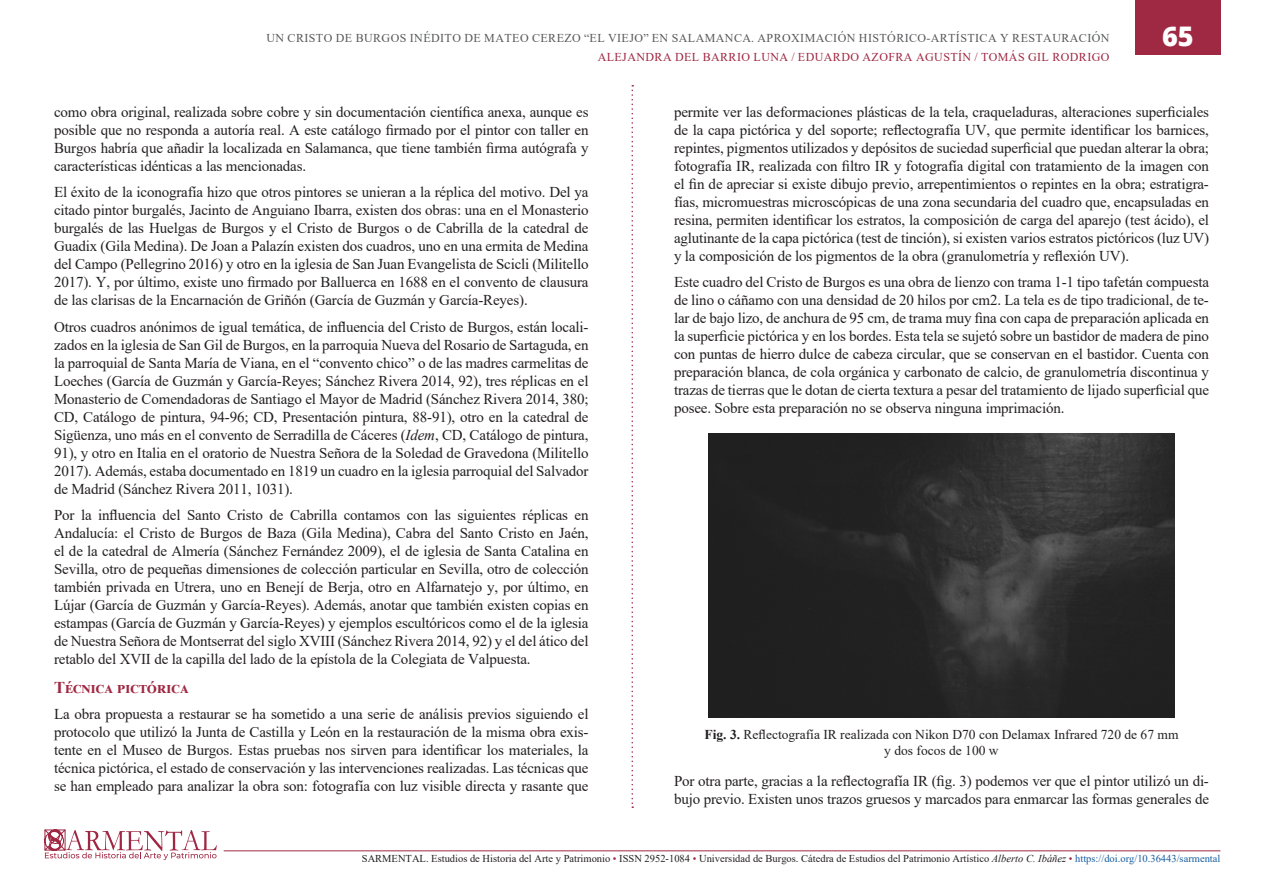
<style>
.page{position:relative;width:1263px;height:893px;background:#fff}
.page>*{position:absolute;margin:0;border:0;box-sizing:border-box;transform-origin:0 0}
.t1{font:800 27px "Open Sans";color:#fff}
.Apartado-1{font:700 16.5px "Times New Roman";color:#9f2842}
.Párrafo-General{font:15px/18px "Times New Roman";letter-spacing:-.01em;color:#231f20;text-align:justify}
.Pie-Figura{font:13.5px/16.2px "Times New Roman";color:#231f20;text-align:center}
.t2{font:12px "Times New Roman";letter-spacing:.035em;color:#57585a}
.t3{font:12px "Times New Roman";letter-spacing:.035em;color:#9f2842}
.t4{font:10.5px "Times New Roman";color:#231f20}
.s1{font-style:italic}
.s2{font-weight:700}
.s3{color:#9f2842}
.s4{color:#175d9e}
</style>
<div class="page">
<svg style="left:631px;top:85px;width:2px;height:723px"></svg>
<div style="left:1135px;top:0;width:85px;height:54px;background:#9f2842"></div>
<svg style="left:45px;top:829px;width:172px;height:31px"></svg>
<hr style="left:224px;top:850px;width:996px;height:1px;background:#9f2842">
<img style="left:708px;top:433px;width:467px;height:284px">
<p class="t2" style="left:266px;top:30px;width:844px">UN CRISTO DE BURGOS INÉDITO DE MATEO CEREZO “EL VIEJO” EN SALAMANCA. APROXIMACIÓN HISTÓRICO-ARTÍSTICA Y RESTAURACIÓN</p>
<p class="t3" style="left:598px;top:49px;width:513px">ALEJANDRA DEL BARRIO LUNA / EDUARDO AZOFRA AGUSTÍN / TOMÁS GIL RODRIGO</p>
<h1 class="t1" style="left:1162px;top:15px;width:33px">65</h1>
<p class="Párrafo-General" style="left:54px;top:102px;width:536px">como obra original, realizada sobre cobre y sin documentación científica anexa, aunque es posible que no responda a autoría real. A este catálogo firmado por el pintor con taller en Burgos habría que añadir la localizada en Salamanca, que tiene también firma autógrafa y características idénticas a las mencionadas.</p>
<p class="Párrafo-General" style="left:54px;top:183px;width:536px">El éxito de la iconografía hizo que otros pintores se unieran a la réplica del motivo. Del ya citado pintor burgalés, Jacinto de Anguiano Ibarra, existen dos obras: una en el Monasterio burgalés de las Huelgas de Burgos y el Cristo de Burgos o de Cabrilla de la catedral de Guadix (Gila Medina). De Joan a Palazín existen dos cuadros, uno en una ermita de Medina del Campo (Pellegrino 2016) y otro en la iglesia de San Juan Evangelista de Scicli (Militello 2017). Y, por último, existe uno firmado por Balluerca en 1688 en el convento de clausura de las clarisas de la Encarnación de Griñón (García de Guzmán y García-Reyes).</p>
<p class="Párrafo-General" style="left:54px;top:317px;width:536px">Otros cuadros anónimos de igual temática, de influencia del Cristo de Burgos, están locali&shy;zados en la iglesia de San Gil de Burgos, en la parroquia Nueva del Rosario de Sartaguda, en la parroquial de Santa María de Viana, en el “convento chico” o de las madres carmelitas de Loeches (García de Guzmán y García-Reyes; Sánchez Rivera 2014, 92), tres réplicas en el Monasterio de Comendadoras de Santiago el Mayor de Madrid (Sánchez Rivera 2014, 380; CD, Catálogo de pintura, 94-96; CD, Presentación pintura, 88-91), otro en la catedral de Sigüenza, uno más en el convento de Serradilla de Cáceres (<span class="s1">Idem</span>, CD, Catálogo de pintura, 91), y otro en Italia en el oratorio de Nuestra Señora de la Soledad de Gravedona (Militello 2017). Además, estaba documentado en 1819 un cuadro en la iglesia parroquial del Salvador de Madrid (Sánchez Rivera 2011, 1031).</p>
<p class="Párrafo-General" style="left:54px;top:506px;width:536px">Por la influencia del Santo Cristo de Cabrilla contamos con las siguientes réplicas en Andalucía: el Cristo de Burgos de Baza (Gila Medina), Cabra del Santo Cristo en Jaén, el de la catedral de Almería (Sánchez Fernández 2009), el de iglesia de Santa Catalina en Sevilla, otro de pequeñas dimensiones de colección particular en Sevilla, otro de colección también privada en Utrera, uno en Benejí de Berja, otro en Alfarnatejo y, por último, en Lújar (García de Guzmán y García-Reyes). Además, anotar que también existen copias en estampas (García de Guzmán y García-Reyes) y ejemplos escultóricos como el de la iglesia de Nuestra Señora de Montserrat del siglo XVIII (Sánchez Rivera 2014, 92) y el del ático del retablo del XVII de la capilla del lado de la epístola de la Colegiata de Valpuesta.</p>
<p class="Apartado-1" style="left:54px;top:675px;width:136px">Técnica pictórica</p>
<p class="Párrafo-General" style="left:54px;top:705px;width:536px">La obra propuesta a restaurar se ha sometido a una serie de análisis previos siguiendo el protocolo que utilizó la Junta de Castilla y León en la restauración de la misma obra exis&shy;tente en el Museo de Burgos. Estas pruebas nos sirven para identificar los materiales, la técnica pictórica, el estado de conservación y las intervenciones realizadas. Las técnicas que se han empleado para analizar la obra son: fotografía con luz visible directa y rasante que</p>
<p class="Párrafo-General" style="left:674px;top:102px;width:536px">permite ver las deformaciones plásticas de la tela, craqueladuras, alteraciones superficiales de la capa pictórica y del soporte; reflectografía UV, que permite identificar los barnices, repintes, pigmentos utilizados y depósitos de suciedad superficial que puedan alterar la obra; fotografía IR, realizada con filtro IR y fotografía digital con tratamiento de la imagen con el fin de apreciar si existe dibujo previo, arrepentimientos o repintes en la obra; estratigra&shy;fías, micromuestras microscópicas de una zona secundaria del cuadro que, encapsuladas en resina, permiten identificar los estratos, la composición de carga del aparejo (test ácido), el aglutinante de la capa pictórica (test de tinción), si existen varios estratos pictóricos (luz UV) y la composición de los pigmentos de la obra (granulometría y reflexión UV).</p>
<p class="Párrafo-General" style="left:674px;top:273px;width:536px">Este cuadro del Cristo de Burgos es una obra de lienzo con trama 1-1 tipo tafetán compuesta de lino o cáñamo con una densidad de 20 hilos por cm2. La tela es de tipo tradicional, de te&shy;lar de bajo lizo, de anchura de 95 cm, de trama muy fina con capa de preparación aplicada en la superficie pictórica y en los bordes. Esta tela se sujetó sobre un bastidor de madera de pino con puntas de hierro dulce de cabeza circular, que se conservan en el bastidor. Cuenta con preparación blanca, de cola orgánica y carbonato de calcio, de granulometría discontinua y trazas de tierras que le dotan de cierta textura a pesar del tratamiento de lijado superficial que posee. Sobre esta preparación no se observa ninguna imprimación.</p>
<p class="Pie-Figura" style="left:704px;top:726px;width:475px"><span class="s2">Fig. 3.</span> Reflectografía IR realizada con Nikon D70 con Delamax Infrared 720 de 67 mm y dos focos de 100 w</p>
<p class="Párrafo-General" style="left:674px;top:771px;width:536px">Por otra parte, gracias a la reflectografía IR (fig. 3) podemos ver que el pintor utilizó un di&shy;bujo previo. Existen unos trazos gruesos y marcados para enmarcar las formas generales de</p>
<p class="t4" style="left:362px;top:851px;width:860px">SARMENTAL. Estudios de Historia del Arte y Patrimonio <span class="s3">•</span> ISSN 2952-1084 <span class="s3">•</span> Universidad de Burgos. Cátedra de Estudios del Patrimonio Artístico <span class="s1">Alberto C. Ibáñez</span> <span class="s3">•</span> <span class="s4">https://doi.org/10.36443/sarmental</span></p>
</div>
